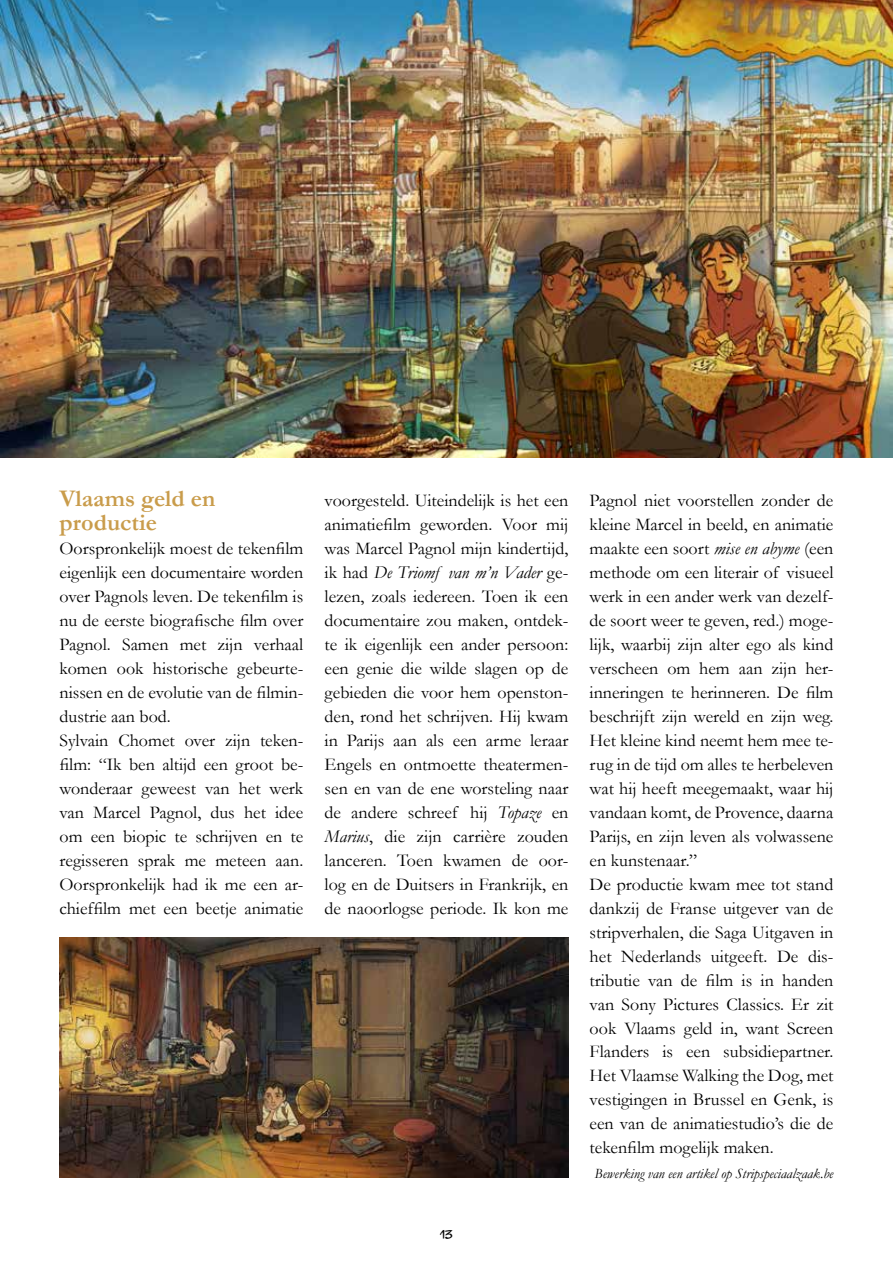
<style>
.page{position:relative;width:893px;height:1263px;background:#fff}
.page>*{position:absolute;margin:0;border:0;box-sizing:border-box;transform-origin:0 0}
.t1{font:700 24px/24px "Garamond";color:#c99c4b}
.t2{font:18px/24px "Garamond";color:#000}
.t3{font:italic 14.25px "Garamond";color:#000}
.t4{font:12px "Trolley Normal";color:#000}
.s1{font-style:italic}
</style>
<div class="page">
<img style="left:0;top:0;width:893px;height:458px">
<img style="left:60px;top:938px;width:508px;height:240px">
<h1 class="t1" style="left:60px;top:486px;width:157px">Vlaams geld en productie</h1>
<p class="t2" style="left:60px;top:536px;width:245px">Oorspronkelijk moest de tekenfilm eigenlijk een documentaire worden over Pagnols leven. De tekenfilm is nu de eerste biografische film over<br>Pagnol. Samen met zijn verhaal komen ook historische gebeurte&shy;nissen en de evolutie van de filmin&shy;dustrie aan bod.<br>Sylvain Chomet over zijn teken&shy;film: “Ik ben altijd een groot be&shy;wonderaar geweest van het werk van Marcel Pagnol, dus het idee om een biopic te schrijven en te regisseren sprak me meteen aan.<br>Oorspronkelijk had ik me een ar&shy;chieffilm met een beetje animatie</p>
<p class="t2" style="left:325px;top:487px;width:245px;text-align:justify">voorgesteld. Uiteindelijk is het een animatiefilm geworden. Voor mij was Marcel Pagnol mijn kindertijd, ik had <span class="s1">De Triomf van m’n Vader</span> ge&shy;lezen, zoals iedereen. Toen ik een documentaire zou maken, ontdek&shy;te ik eigenlijk een ander persoon: een genie die wilde slagen op de gebieden die voor hem openston&shy;den, rond het schrijven. Hij kwam in Parijs aan als een arme leraar Engels en ontmoette theatermen&shy;sen en van de ene worsteling naar de andere schreef hij <span class="s1">Topaze</span> en <span class="s1">Marius</span>, die zijn carrière zouden lanceren. Toen kwamen de oor&shy;log en de Duitsers in Frankrijk, en de naoorlogse periode. Ik kon me</p>
<p class="t2" style="left:590px;top:487px;width:245px">Pagnol niet voorstellen zonder de kleine Marcel in beeld, en animatie maakte een soort <span class="s1">mise en abyme</span> (een methode om een literair of visueel werk in een ander werk van dezelf&shy;de soort weer te geven, red.) moge&shy;lijk, waarbij zijn alter ego als kind verscheen om hem aan zijn her&shy;inneringen te herinneren. De film beschrijft zijn wereld en zijn weg.<br>Het kleine kind neemt hem mee te&shy;rug in de tijd om alles te herbeleven wat hij heeft meegemaakt, waar hij vandaan komt, de Provence, daarna<br>Parijs, en zijn leven als volwassene en kunstenaar.”<br>De productie kwam mee tot stand dankzij de Franse uitgever van de stripverhalen, die Saga Uitgaven in het Nederlands uitgeeft. De dis&shy;tributie van de film is in handen van Sony Pictures Classics. Er zit ook Vlaams geld in, want Screen<br>Flanders is een subsidiepartner.<br>Het Vlaamse Walking the Dog, met vestigingen in Brussel en Genk, is een van de animatiestudio’s die de tekenfilm mogelijk maken.</p>
<p class="t3" style="left:595px;top:1164px;width:240px">Bewerking van een artikel op Stripspeciaalzaak.be</p>
<p class="t4" style="left:440px;top:1227px;width:14px">13</p>
</div>
